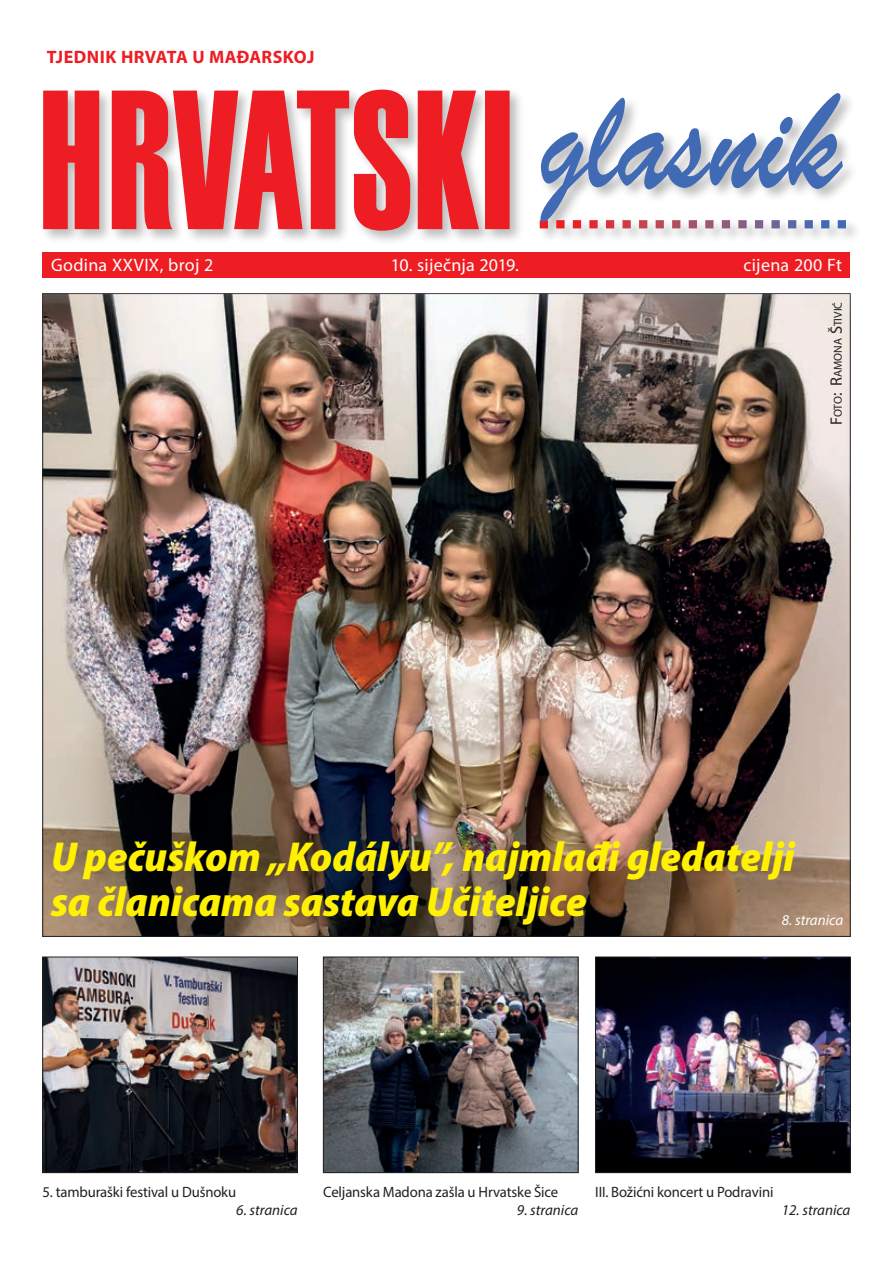
<style>
.page{position:relative;width:893px;height:1263px;background:#fff}
.page>*{position:absolute;margin:0;border:0;box-sizing:border-box;transform-origin:0 0}
.t1{font:italic 900 semi-condensed 42px/45px "Myriad Pro";color:#fff101}
.t2{font:18px "Myriad Pro";letter-spacing:.015em;color:#fff}
.t3{font:700 18px "Myriad Pro";letter-spacing:.015em;color:#ee1d23}
.t4{font:15px "Myriad Pro";letter-spacing:-.01em;color:#231f20}
.t5{font:italic 15px "Myriad Pro";color:#231f20}
.t6{font:italic 15px "Myriad Pro";color:#fff}
.t7{font:11.55px "Myriad Pro";color:#231f20}
.s1{font-size:16.5px}
</style>
<div class="page">
<img style="left:597px;top:959px;width:251px;height:212px">
<div style="left:595px;top:957px;width:255px;height:216px;border:1px solid #231f20"></div>
<img style="left:325px;top:959px;width:251px;height:212px">
<div style="left:323px;top:957px;width:255px;height:216px;border:1px solid #231f20"></div>
<img style="left:45px;top:959px;width:251px;height:212px">
<div style="left:43px;top:957px;width:255px;height:216px;border:1px solid #231f20"></div>
<div style="left:43px;top:252px;width:807px;height:25px;background:#ee1d23"></div>
<div style="left:40px;top:87px;width:821px;height:159px;background:#231f20;opacity:.3"></div>
<svg style="left:43px;top:90px;width:467px;height:141px;background:#ea585c"></svg>
<svg style="left:540px;top:93px;width:306px;height:135px"></svg>
<img style="left:45px;top:295px;width:803px;height:639px">
<p class="t3" style="left:47px;top:46px;width:269px">TJEDNIK HRVATA U MAĐARSKOJ</p>
<p class="t2" style="left:51px;top:254px;width:164px">Godina XXVIX, broj 2</p>
<p class="t2" style="left:391px;top:254px;width:130px">10. siječnja 2019.</p>
<p class="t2" style="left:744px;top:254px;width:100px">cijena 200 Ft</p>
<p class="t7" style="left:831px;top:425px;width:125px;rotate:-90deg"><span class="s1">F</span>oto<span class="s1">: R</span>amona <span class="s1">Š</span>tivić</p>
<h1 class="t1" style="left:51px;top:833px;width:745px">U pečuškom „Kodályu”, najmlađi gledatelji sa članicama sastava Učiteljice</h1>
<p class="t6" style="left:782px;top:911px;width:63px">8. stranica</p>
<p class="t4" style="left:43px;top:1183px;width:195px">5. tamburaški festival u Dušnoku</p>
<p class="t5" style="left:236px;top:1201px;width:63px">6. stranica</p>
<p class="t4" style="left:323px;top:1183px;width:237px">Celjanska Madona zašla u Hrvatske Šice</p>
<p class="t5" style="left:517px;top:1201px;width:63px">9. stranica</p>
<p class="t4" style="left:595px;top:1183px;width:180px">III. Božićni koncert u Podravini</p>
<p class="t5" style="left:782px;top:1201px;width:70px">12. stranica</p>
</div>
